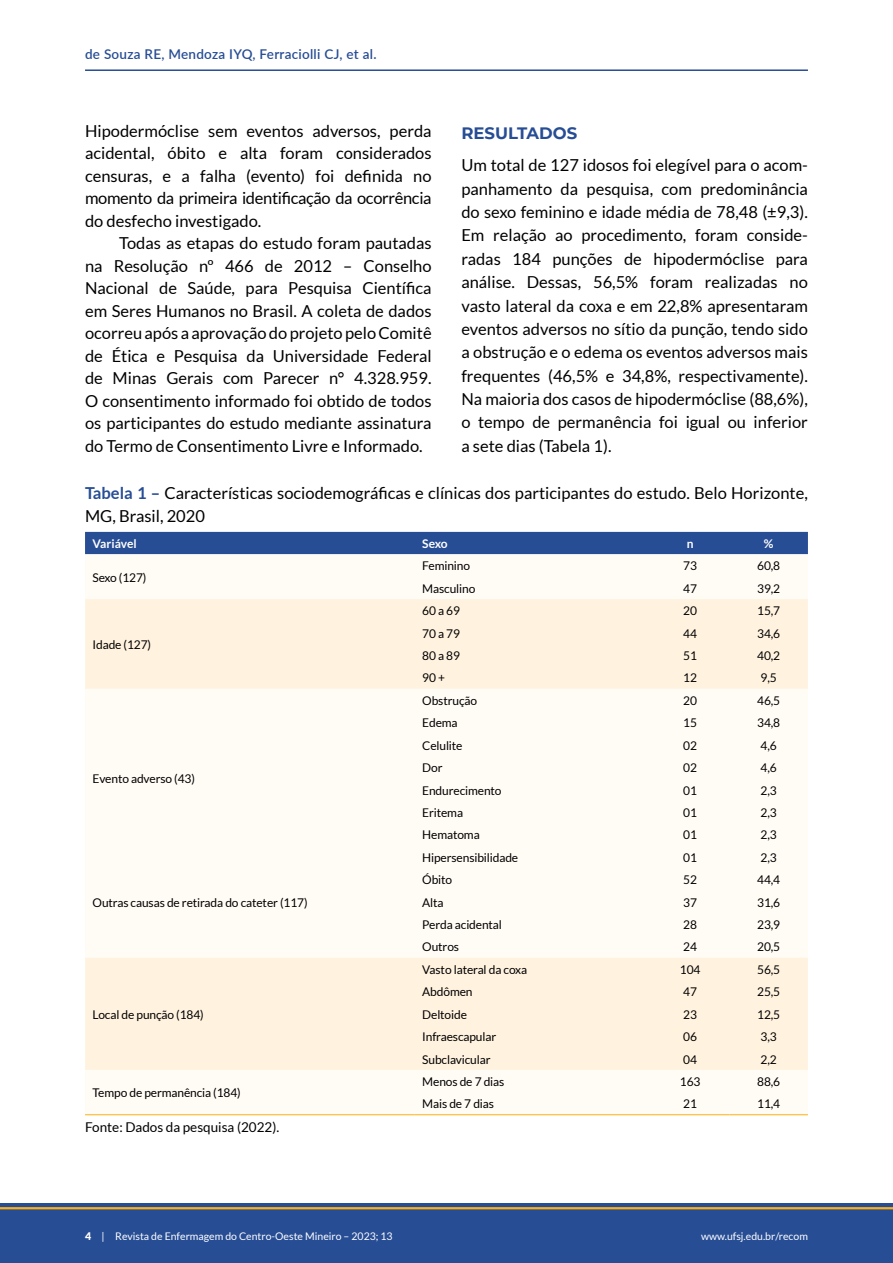
<style>
.page{position:relative;width:893px;height:1263px;background:#fff}
.page>*{position:absolute;margin:0;border:0;box-sizing:border-box;transform-origin:0 0}
.t1{font:16.5px/22.5px "Lato";color:#000;text-align:justify}
.t2{font:700 16.5px "Montserrat";color:#274d95}
.t3{font:600 13.5px "Lato";letter-spacing:.02em;color:#274d95}
.t4{font:13.5px "Lato";color:#000}
.t5{font:12px "Lato";letter-spacing:-.01em;color:#000}
.t6{font:700 12px "Lato";letter-spacing:-.01em;color:#fff}
.t7{font:10.5px "Lato";color:#fff}
.s1{font-weight:700;color:#274d95}
.s2{font-weight:900}
</style>
<div class="page">
<div style="left:0;top:1203px;width:893px;height:60px;background:#274d95"></div>
<hr style="left:0;top:1207px;width:893px;height:2px;background:#ffb011">
<hr style="left:85px;top:69px;width:723px;height:2px;background:#274d95">
<div style="left:85px;top:532px;width:723px;height:22px;background:#274d95"></div>
<svg style="left:85px;top:599px;width:723px;height:471px;fill:#fffbf5"></svg>
<hr style="left:415px;top:1114px;width:236px;height:1px;background:#ffb011">
<hr style="left:651px;top:1114px;width:78px;height:1px;background:#ffb011">
<hr style="left:729px;top:1114px;width:79px;height:1px;background:#ffb011">
<hr style="left:85px;top:1114px;width:330px;height:1px;background:#ffb011">
<p class="t3" style="left:85px;top:44px;width:293px">de Souza RE, Mendoza IYQ, Ferraciolli CJ, et al.</p>
<p class="t1" style="left:85px;top:119px;width:348px">Hipodermóclise sem eventos adversos, perda acidental, óbito e alta foram considerados censuras, e a falha (evento) foi definida no momento da primeira identificação da ocorrência do desfecho investigado.</p>
<p class="t1" style="left:85px;top:232px;width:348px;text-indent:34px">Todas as etapas do estudo foram pautadas na Resolução nº 466 de 2012 – Conselho Nacional de Saúde, para Pesquisa Científica em Seres Humanos no Brasil. A coleta de dados ocorreu após a aprovação do projeto pelo Comitê de Ética e Pesquisa da Universidade Federal de Minas Gerais com Parecer n° 4.328.959.<br>O consentimento informado foi obtido de todos os participantes do estudo mediante assinatura do Termo de Consentimento Livre e Informado.</p>
<p class="t2" style="left:461px;top:122px;width:117px">RESULTADOS</p>
<p class="t1" style="left:461px;top:153px;width:348px;line-height:23.4px">Um total de 127 idosos foi elegível para o acom&shy;panhamento da pesquisa, com predominância do sexo feminino e idade média de 78,48 (±9,3).<br>Em relação ao procedimento, foram conside&shy;radas 184 punções de hipodermóclise para análise. Dessas, 56,5% foram realizadas no vasto lateral da coxa e em 22,8% apresentaram eventos adversos no sítio da punção, tendo sido a obstrução e o edema os eventos adversos mais frequentes (46,5% e 34,8%, respectivamente).<br>Na maioria dos casos de hipodermóclise (88,6%), o tempo de permanência foi igual ou inferior a sete dias (Tabela 1).</p>
<p class="t1" style="left:85px;top:482px;width:724px"><span class="s1">Tabela 1 –</span> Características sociodemográficas e clínicas dos participantes do estudo. Belo Horizonte,<br>MG, Brasil, 2020</p>
<p class="t6" style="left:93px;top:537px;width:46px">Variável</p>
<p class="t6" style="left:422px;top:537px;width:27px">Sexo</p>
<p class="t6" style="left:687px;top:537px;width:8px">n</p>
<p class="t6" style="left:764px;top:537px;width:11px">%</p>
<p class="t5" style="left:93px;top:570px;width:55px">Sexo (127)</p>
<p class="t5" style="left:422px;top:559px;width:49px">Feminino</p>
<p class="t5" style="left:683px;top:559px;width:15px">73</p>
<p class="t5" style="left:757px;top:559px;width:25px">60,8</p>
<p class="t5" style="left:422px;top:582px;width:55px">Masculino</p>
<p class="t5" style="left:683px;top:582px;width:15px">47</p>
<p class="t5" style="left:757px;top:582px;width:25px">39,2</p>
<p class="t5" style="left:93px;top:638px;width:60px">Idade (127)</p>
<p class="t5" style="left:93px;top:772px;width:104px">Evento adverso (43)</p>
<p class="t5" style="left:93px;top:895px;width:217px">Outras causas de retirada do cateter (117)</p>
<p class="t5" style="left:93px;top:1008px;width:113px">Local de punção (184)</p>
<p class="t5" style="left:93px;top:1086px;width:150px">Tempo de permanência (184)</p>
<p class="t4" style="left:85px;top:1119px;width:196px">Fonte: Dados da pesquisa (2022).</p>
<p class="t5" style="left:422px;top:604px;width:39px">60 a 69</p>
<p class="t5" style="left:683px;top:604px;width:15px">20</p>
<p class="t5" style="left:757px;top:604px;width:25px">15,7</p>
<p class="t5" style="left:422px;top:626px;width:39px">70 a 79</p>
<p class="t5" style="left:683px;top:626px;width:15px">44</p>
<p class="t5" style="left:757px;top:626px;width:25px">34,6</p>
<p class="t5" style="left:422px;top:649px;width:39px">80 a 89</p>
<p class="t5" style="left:683px;top:649px;width:15px">51</p>
<p class="t5" style="left:757px;top:649px;width:25px">40,2</p>
<p class="t5" style="left:422px;top:671px;width:24px">90 +</p>
<p class="t5" style="left:683px;top:671px;width:15px">12</p>
<p class="t5" style="left:761px;top:671px;width:18px">9,5</p>
<p class="t5" style="left:422px;top:694px;width:56px">Obstrução</p>
<p class="t5" style="left:683px;top:694px;width:15px">20</p>
<p class="t5" style="left:757px;top:694px;width:25px">46,5</p>
<p class="t5" style="left:422px;top:716px;width:37px">Edema</p>
<p class="t5" style="left:683px;top:716px;width:15px">15</p>
<p class="t5" style="left:757px;top:716px;width:25px">34,8</p>
<p class="t5" style="left:422px;top:739px;width:42px">Celulite</p>
<p class="t5" style="left:683px;top:739px;width:15px">02</p>
<p class="t5" style="left:761px;top:739px;width:18px">4,6</p>
<p class="t5" style="left:422px;top:761px;width:22px">Dor</p>
<p class="t5" style="left:683px;top:761px;width:15px">02</p>
<p class="t5" style="left:761px;top:761px;width:18px">4,6</p>
<p class="t5" style="left:422px;top:783px;width:81px">Endurecimento</p>
<p class="t5" style="left:683px;top:783px;width:15px">01</p>
<p class="t5" style="left:761px;top:783px;width:18px">2,3</p>
<p class="t5" style="left:422px;top:806px;width:42px">Eritema</p>
<p class="t5" style="left:683px;top:806px;width:15px">01</p>
<p class="t5" style="left:761px;top:806px;width:18px">2,3</p>
<p class="t5" style="left:422px;top:828px;width:59px">Hematoma</p>
<p class="t5" style="left:683px;top:828px;width:15px">01</p>
<p class="t5" style="left:761px;top:828px;width:18px">2,3</p>
<p class="t5" style="left:422px;top:851px;width:98px">Hipersensibilidade</p>
<p class="t5" style="left:683px;top:851px;width:15px">01</p>
<p class="t5" style="left:761px;top:851px;width:18px">2,3</p>
<p class="t5" style="left:422px;top:873px;width:32px">Óbito</p>
<p class="t5" style="left:683px;top:873px;width:15px">52</p>
<p class="t5" style="left:757px;top:873px;width:25px">44,4</p>
<p class="t5" style="left:422px;top:895px;width:23px">Alta</p>
<p class="t5" style="left:683px;top:895px;width:15px">37</p>
<p class="t5" style="left:757px;top:895px;width:25px">31,6</p>
<p class="t5" style="left:422px;top:918px;width:81px">Perda acidental</p>
<p class="t5" style="left:683px;top:918px;width:15px">28</p>
<p class="t5" style="left:757px;top:918px;width:25px">23,9</p>
<p class="t5" style="left:422px;top:940px;width:38px">Outros</p>
<p class="t5" style="left:683px;top:940px;width:15px">24</p>
<p class="t5" style="left:757px;top:940px;width:25px">20,5</p>
<p class="t5" style="left:422px;top:963px;width:106px">Vasto lateral da coxa</p>
<p class="t5" style="left:680px;top:963px;width:22px">104</p>
<p class="t5" style="left:757px;top:963px;width:25px">56,5</p>
<p class="t5" style="left:422px;top:985px;width:52px">Abdômen</p>
<p class="t5" style="left:683px;top:985px;width:15px">47</p>
<p class="t5" style="left:757px;top:985px;width:25px">25,5</p>
<p class="t5" style="left:422px;top:1008px;width:46px">Deltoide</p>
<p class="t5" style="left:683px;top:1008px;width:15px">23</p>
<p class="t5" style="left:757px;top:1008px;width:25px">12,5</p>
<p class="t5" style="left:422px;top:1030px;width:76px">Infraescapular</p>
<p class="t5" style="left:683px;top:1030px;width:15px">06</p>
<p class="t5" style="left:761px;top:1030px;width:18px">3,3</p>
<p class="t5" style="left:422px;top:1052px;width:70px">Subclavicular</p>
<p class="t5" style="left:683px;top:1052px;width:15px">04</p>
<p class="t5" style="left:761px;top:1052px;width:18px">2,2</p>
<p class="t5" style="left:422px;top:1075px;width:84px">Menos de 7 dias</p>
<p class="t5" style="left:680px;top:1075px;width:22px">163</p>
<p class="t5" style="left:757px;top:1075px;width:25px">88,6</p>
<p class="t5" style="left:422px;top:1097px;width:73px">Mais de 7 dias</p>
<p class="t5" style="left:683px;top:1097px;width:15px">21</p>
<p class="t5" style="left:757px;top:1097px;width:25px">11,4</p>
<p class="t7" style="left:85px;top:1230px;width:309px"><span class="s2">4</span> | Revista de Enfermagem do Centro-Oeste Mineiro – 2023; 13</p>
<p class="t7" style="left:701px;top:1230px;width:108px">www.ufsj.edu.br/recom</p>
</div>
